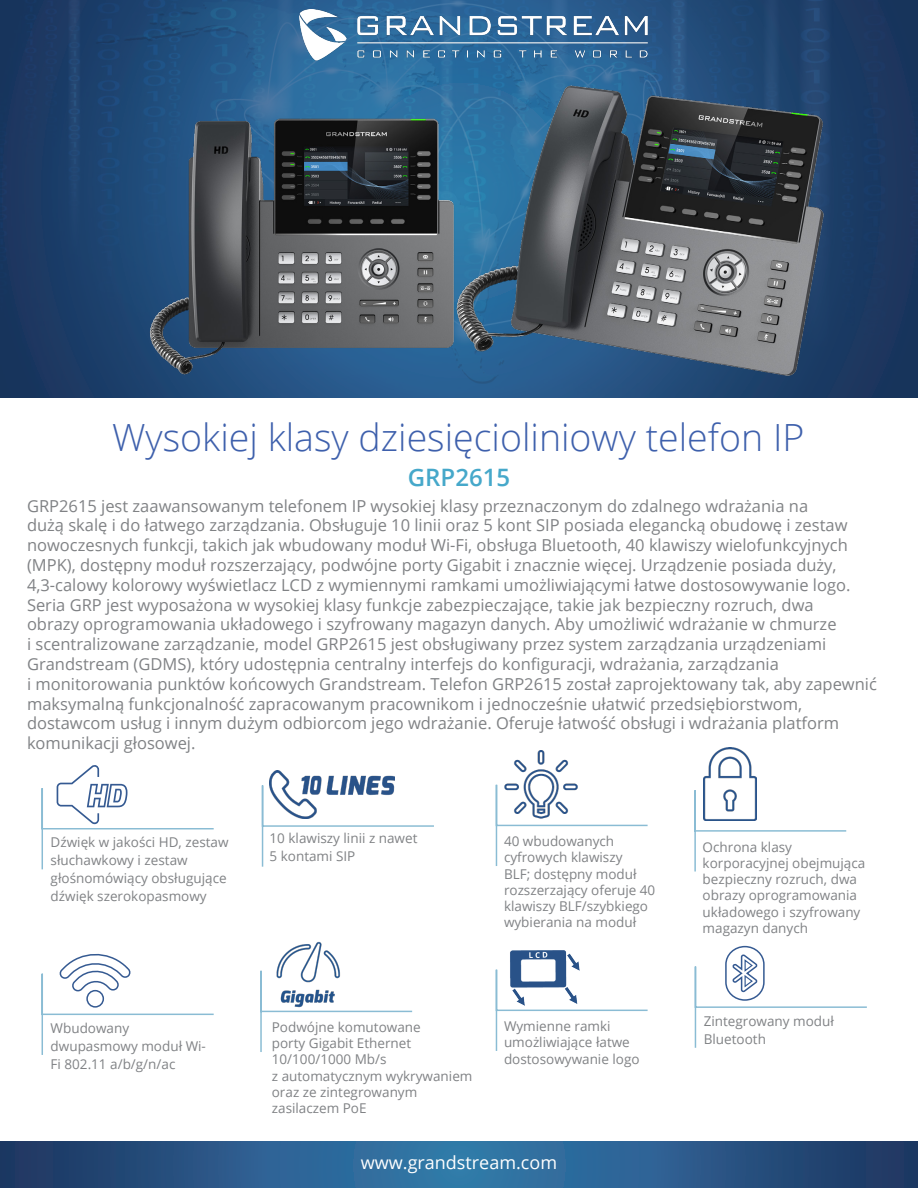
<style>
.page{position:relative;width:918px;height:1188px;background:#fff}
.page>*{position:absolute;margin:0;border:0;box-sizing:border-box;transform-origin:0 0}
.t1{font:300 37.5px "Open Sans";color:#3e60ac}
.t2{font:600 24px "Open Sans";color:#46a8ca}
.t3{font:18px "Open Sans";color:#fff}
.t4{font:16.5px/19.8px "Open Sans";color:#808285}
.t5{font:13.5px/16.2px "Open Sans";color:#808285}
</style>
<div class="page">
<img style="left:0;top:0;width:918px;height:397px">
<img style="left:408px;top:64px;width:502px;height:334px">
<img style="left:291px;top:10px;width:362px;height:53px">
<svg style="left:0;top:1142px;width:918px;height:46px"></svg>
<svg style="left:495px;top:784px;width:153px;height:82px"></svg>
<svg style="left:260px;top:970px;width:153px;height:82px"></svg>
<img style="left:275px;top:941px;width:66px;height:66px">
<svg style="left:41px;top:953px;width:173px;height:102px"></svg>
<svg style="left:41px;top:765px;width:173px;height:105px"></svg>
<img style="left:117px;top:82px;width:413px;height:313px">
<svg style="left:261px;top:784px;width:173px;height:83px"></svg>
<img style="left:270px;top:771px;width:125px;height:47px">
<svg style="left:495px;top:969px;width:153px;height:82px"></svg>
<svg style="left:694px;top:789px;width:153px;height:83px"></svg>
<img style="left:704px;top:747px;width:53px;height:74px">
<svg style="left:694px;top:945px;width:173px;height:103px"></svg>
<img style="left:504px;top:751px;width:74px;height:68px">
<img style="left:504px;top:950px;width:80px;height:57px">
<p class="t1" style="left:112px;top:412px;width:694px">Wysokiej klasy dziesięcioliniowy telefon IP</p>
<p class="t4" style="left:27px;top:495px;width:851px">GRP2615 jest zaawansowanym telefonem IP wysokiej klasy przeznaczonym do zdalnego wdrażania na<br>dużą skalę i do łatwego zarządzania. Obsługuje 10 linii oraz 5 kont SIP posiada elegancką obudowę i zestaw nowoczesnych funkcji, takich jak wbudowany moduł Wi-Fi, obsługa Bluetooth, 40 klawiszy wielofunkcyjnych (MPK), dostępny moduł rozszerzający, podwójne porty Gigabit i znacznie więcej. Urządzenie posiada duży, 4,3-calowy kolorowy wyświetlacz LCD z wymiennymi ramkami umożliwiającymi łatwe dostosowywanie logo.<br>Seria GRP jest wyposażona w wysokiej klasy funkcje zabezpieczające, takie jak bezpieczny rozruch, dwa<br>obrazy oprogramowania układowego i szyfrowany magazyn danych. Aby umożliwić wdrażanie w chmurze<br>i scentralizowane zarządzanie, model GRP2615 jest obsługiwany przez system zarządzania urządzeniami Grandstream (GDMS), który udostępnia centralny interfejs do konfiguracji, wdrażania, zarządzania<br>i monitorowania punktów końcowych Grandstream. Telefon GRP2615 został zaprojektowany tak, aby zapewnić maksymalną funkcjonalność zapracowanym pracownikom i jednocześnie ułatwić przedsiębiorstwom, dostawcom usług i innym dużym odbiorcom jego wdrażanie. Oferuje łatwość obsługi i wdrażania platform komunikacji głosowej.</p>
<p class="t2" style="left:408px;top:461px;width:104px">GRP2615</p>
<p class="t5" style="left:270px;top:830px;width:149px">10 klawiszy linii z nawet</p>
<p class="t5" style="left:270px;top:848px;width:87px">5 kontami SIP</p>
<p class="t5" style="left:51px;top:833px;width:179px;line-height:18px">Dźwięk w jakości HD, zestaw słuchawkowy i zestaw głośnomówiący obsługujące dźwięk szerokopasmowy</p>
<p class="t5" style="left:504px;top:833px;width:153px">40 wbudowanych cyfrowych klawiszy<br>BLF; dostępny moduł rozszerzający oferuje 40 klawiszy BLF/szybkiego wybierania na moduł</p>
<p class="t5" style="left:51px;top:1019px;width:157px;line-height:18px">Wbudowany dwupasmowy moduł Wi-<br>Fi 802.11 a/b/g/n/ac</p>
<p class="t5" style="left:272px;top:1019px;width:202px">Podwójne komutowane<br>porty Gigabit Ethernet<br>10/100/1000 Mb/s<br>z automatycznym wykrywaniem oraz ze zintegrowanym zasilaczem PoE</p>
<p class="t5" style="left:504px;top:1018px;width:137px">Wymienne ramki umożliwiające łatwe dostosowywanie logo</p>
<p class="t3" style="left:361px;top:1151px;width:198px">www.grandstream.com</p>
<p class="t5" style="left:703px;top:838px;width:164px">Ochrona klasy korporacyjnej obejmująca bezpieczny rozruch, dwa obrazy oprogramowania układowego i szyfrowany magazyn danych</p>
<p class="t5" style="left:704px;top:1012px;width:132px;line-height:18px">Zintegrowany moduł<br>Bluetooth</p>
</div>
